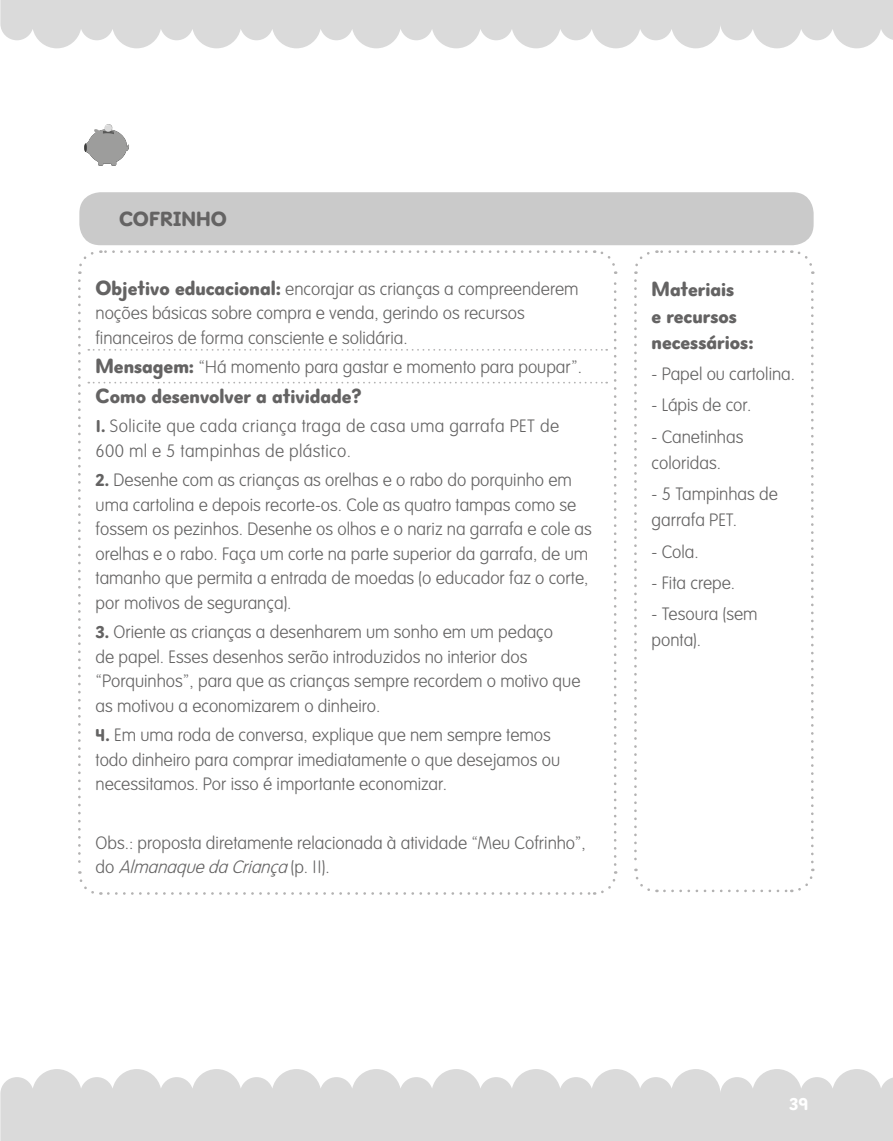
<style>
.page{position:relative;width:893px;height:1141px;background:#fff}
.page>*{position:absolute;margin:0;border:0;box-sizing:border-box;transform-origin:0 0}
.t1{font:900 21px/26.2px "Sesame Teaching";color:#646363}
.t2{font:100 17.5px/24.5px "Sesame Wkshp";color:#646363}
.t3{font:100 17.5px/24.5px "Sesame Wkshp";letter-spacing:.02em;color:#646363}
.t4{font:900 17.5px "Sesame Teaching";color:#fff}
.s1{font-family:"Sesame Teaching";font-weight:900;font-size:21px}
.s2{font-family:"Sesame Teaching";font-weight:900}
.s3{font-style:italic}
</style>
<div class="page">
<svg style="left:0;top:1069px;width:893px;height:72px;fill:#dadada"></svg>
<svg style="left:0;top:0;width:893px;height:48px;fill:#dadada"></svg>
<svg style="left:634px;top:281px;width:23px;height:612px"></svg>
<svg style="left:664px;top:869px;width:151px;height:24px"></svg>
<svg style="left:791px;top:250px;width:23px;height:612px"></svg>
<svg style="left:634px;top:250px;width:149px;height:24px"></svg>
<div style="left:79px;top:192px;width:735px;height:53px;background:#cacaca;border-radius:21px"></div>
<svg style="left:78px;top:250px;width:540px;height:645px"></svg>
<svg style="left:84px;top:124px;width:45px;height:42px"></svg>
<p class="t1" style="left:119px;top:206px;width:109px">COFRINHO</p>
<p class="t2" style="left:96px;top:276px;width:484px"><span class="s1">Objetivo educacional:</span> encorajar as crianças a compreenderem noções básicas sobre compra e venda, gerindo os recursos financeiros de forma consciente e solidária.</p>
<p class="t2" style="left:96px;top:355px;width:488px"><span class="s1">Mensagem:</span> “Há momento para gastar e momento para poupar”.</p>
<p class="t1" style="left:96px;top:383px;width:268px">Como desenvolver a atividade?</p>
<p class="t3" style="left:96px;top:414px;width:465px"><span class="s2">1.</span> Solicite que cada criança traga de casa uma garrafa PET de<br>600 ml e 5 tampinhas de plástico.</p>
<p class="t2" style="left:96px;top:468px;width:498px"><span class="s2">2.</span> Desenhe com as crianças as orelhas e o rabo do porquinho em uma cartolina e depois recorte-os. Cole as quatro tampas como se fossem os pezinhos. Desenhe os olhos e o nariz na garrafa e cole as orelhas e o rabo. Faça um corte na parte superior da garrafa, de um tamanho que permita a entrada de moedas (o educador faz o corte, por motivos de segurança).</p>
<p class="t2" style="left:96px;top:620px;width:486px"><span class="s2">3.</span> Oriente as crianças a desenharem um sonho em um pedaço<br>de papel. Esses desenhos serão introduzidos no interior dos “Porquinhos”, para que as crianças sempre recordem o motivo que as motivou a economizarem o dinheiro.</p>
<p class="t2" style="left:96px;top:723px;width:466px"><span class="s2">4.</span> Em uma roda de conversa, explique que nem sempre temos todo dinheiro para comprar imediatamente o que desejamos ou necessitamos. Por isso é importante economizar.</p>
<p class="t2" style="left:96px;top:831px;width:492px">Obs.: proposta diretamente relacionada à atividade “Meu Cofrinho”, d o <span class="s3">AlmanaquedaCriança</span>( p . 1 1 ) .</p>
<p class="t1" style="left:652px;top:277px;width:104px">Materiais<br>e recursos necessários:</p>
<p class="t2" style="left:652px;top:362px;width:145px">- Papel ou cartolina.</p>
<p class="t2" style="left:652px;top:393px;width:101px">- Lápis de cor.</p>
<p class="t2" style="left:652px;top:423px;width:93px;line-height:26.2px">- Canetinhas coloridas.</p>
<p class="t2" style="left:652px;top:481px;width:128px;line-height:26.2px">- 5 Tampinhas de garrafa PET.</p>
<p class="t2" style="left:652px;top:539px;width:49px">- Cola.</p>
<p class="t2" style="left:652px;top:570px;width:85px">- Fita crepe.</p>
<p class="t2" style="left:652px;top:601px;width:107px;line-height:26.2px">- Tesoura (sem ponta).</p>
<p class="t4" style="left:789px;top:1094px;width:21px">39</p>
</div>
